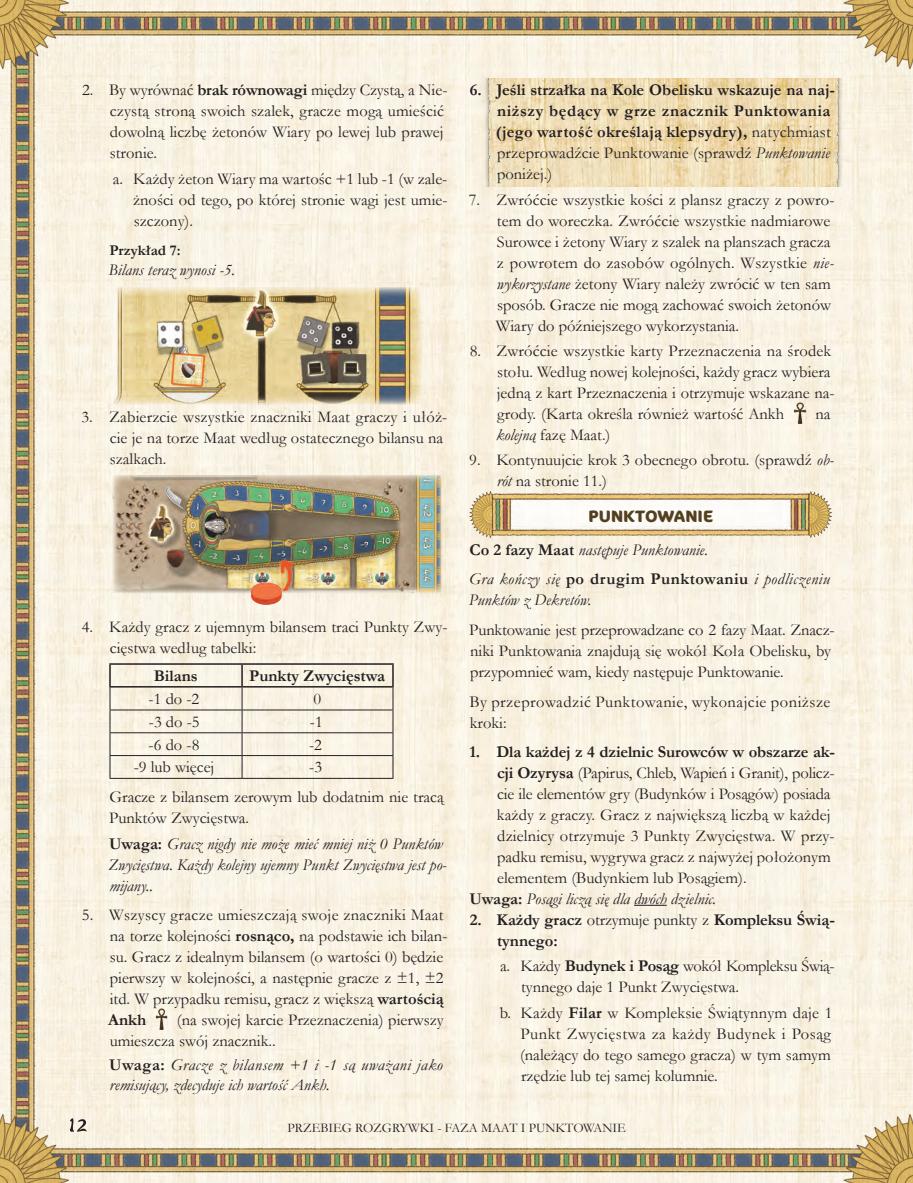
<style>
.page{position:relative;width:913px;height:1183px;background:#fff}
.page>*{position:absolute;margin:0;border:0;box-sizing:border-box;transform-origin:0 0}
.t1{font:16.5px/21px "Garamond";color:#231f20}
.t2{font:italic 16.5px/25.2px "Garamond";color:#231f20}
.t3{font:700 16.5px/21px "Garamond";letter-spacing:.02em;color:#231f20}
.t4{font:700 16.5px/21px "Garamond";color:#231f20}
.t5{font:16.5px/21px "Garamond";letter-spacing:.03em;color:#231f20}
.t6{font:700 16.5px "Cocon Pro";letter-spacing:.01em;color:#53401f}
.t7{font:700 15px "Garamond";color:#231f20}
.t8{font:13.2px "Garamond";color:#231f20}
.s1{font-weight:700}
.s2{font-weight:400}
.s3{font-weight:400;font-style:italic}
.s4{font-style:italic}
.s5{font-weight:700;font-style:normal}
.s6{font-style:normal}
</style>
<div class="page">
<img style="left:0;top:0;width:912px;height:1183px">
<svg style="left:70px;top:1118px;width:17px;height:13px"></svg>
<img style="left:479px;top:78px;width:369px;height:109px">
<hr style="left:110px;top:709px;width:132px;height:1px;background:#231f20">
<hr style="left:242px;top:709px;width:151px;height:1px;background:#231f20">
<hr style="left:110px;top:732px;width:132px;height:1px;background:#231f20">
<hr style="left:242px;top:732px;width:151px;height:1px;background:#231f20">
<hr style="left:110px;top:755px;width:132px;height:1px;background:#231f20">
<svg style="left:110px;top:687px;width:1px;height:91px"></svg>
<hr style="left:242px;top:755px;width:151px;height:1px;background:#231f20">
<svg style="left:241px;top:687px;width:1px;height:91px"></svg>
<hr style="left:110px;top:778px;width:132px;height:1px;background:#231f20">
<hr style="left:242px;top:778px;width:151px;height:1px;background:#231f20">
<hr style="left:109px;top:663px;width:133px;height:2px;background:#231f20">
<hr style="left:109px;top:665px;width:2px;height:21px;background:#231f20">
<hr style="left:242px;top:663px;width:151px;height:2px;background:#231f20">
<hr style="left:241px;top:665px;width:2px;height:21px;background:#231f20">
<svg style="left:392px;top:665px;width:1px;height:113px"></svg>
<hr style="left:109px;top:686px;width:133px;height:1px;background:#231f20">
<hr style="left:242px;top:686px;width:151px;height:1px;background:#231f20">
<img style="left:154px;top:1008px;width:15px;height:21px">
<hr style="left:634px;top:905px;width:32px;height:1px;background:#231f20">
<img style="left:469px;top:492px;width:362px;height:46px">
<img style="left:112px;top:475px;width:330px;height:118px">
<img style="left:244px;top:581px;width:54px;height:24px">
<img style="left:277px;top:557px;width:17px;height:35px">
<img style="left:792px;top:402px;width:14px;height:21px">
<img style="left:110px;top:287px;width:311px;height:118px">
<p class="t1" style="left:110px;top:79px;width:339px;text-indent:-28px">2. By wyrównać <span class="s1">brak równowagi</span> między Czystą, a Nie&shy;czystą stroną swoich szalek, gracze mogą umieścić dowolną liczbę żetonów Wiary po lewej lub prawej stronie.</p>
<p class="t1" style="left:133px;top:167px;width:314px;text-align:justify;text-indent:-20px">a. Każdy żeton Wiary ma wartośc +1 lub -1 (w zale‑ żności od tego, po której stronie wagi jest umie‑ szczony).</p>
<p class="t7" style="left:109px;top:240px;width:73px">Przykład 7:</p>
<p class="t2" style="left:108px;top:257px;width:128px">Bilans teraz wynosi -5.</p>
<p class="t1" style="left:110px;top:406px;width:339px;text-indent:-28px">3. Zabierzcie wszystkie znaczniki Maat graczy i ułóż&shy;cie je na torze Maat według ostatecznego bilansu na szalkach.</p>
<p class="t3" style="left:495px;top:80px;width:340px;text-indent:-26px">6. Jeśli strzałka na Kole Obelisku wskazuje na naj&shy;niższy będący w grze znacznik Punktowania (jego wartość określają klepsydry), <span class="s2">natychmiast przeprowadźcie Punktowanie (sprawdź</span> <span class="s3">Punktowanie </span><span class="s2">poniżej.)</span></p>
<p class="t1" style="left:495px;top:188px;width:340px;text-indent:-27px">7. Zwróćcie wszystkie kości z plansz graczy z powro&shy;tem do woreczka. Zwróćcie wszystkie nadmiarowe Surowce i żetony Wiary z szalek na planszach gracza z powrotem do zasobów ogólnych. Wszystkie <span class="s4">nie&shy;wykorzystane</span> żetony Wiary należy zwrócić w ten sam sposób. Gracze nie mogą zachować swoich żetonów Wiary do późniejszego wykorzystania.</p>
<p class="t1" style="left:496px;top:340px;width:339px;text-indent:-27px">8. Zwróćcie wszystkie karty Przeznaczenia na środek stołu. Według nowej kolejności, każdy gracz wybiera jedną z kart Przeznaczenia i otrzymuje wskazane na&shy;grody. (Karta określa również wartość Ankh</p>
<p class="t1" style="left:815px;top:403px;width:17px">na</p>
<p class="t1" style="left:496px;top:424px;width:116px"><span class="s4">kolejną</span> fazę Maat.)</p>
<p class="t1" style="left:496px;top:449px;width:338px;text-indent:-27px">9. Kontynuujcie krok 3 obecnego obrotu. (sprawdź <span class="s4">ob&shy;rót</span> na stronie 11.)</p>
<p class="t6" style="left:588px;top:504px;width:126px">PUNKTOWANIE</p>
<p class="t2" style="left:469px;top:534px;width:362px;line-height:29.5px"><span class="s5">Co 2 fazy Maat</span> następuje Punktowanie.<br>Gra kończy się <span class="s5">po drugim Punktowaniu</span> i podliczeniu</p>
<p class="t2" style="left:468px;top:587px;width:124px">Punktów z Dekretów.</p>
<p class="t1" style="left:469px;top:619px;width:367px">Punktowanie jest przeprowadzane co 2 fazy Maat. Znacz&shy;niki Punktowania znajdują się wokół Koła Obelisku, by przypomnieć wam, kiedy następuje Punktowanie.</p>
<p class="t5" style="left:469px;top:690px;width:362px">By przeprowadzić Punktowanie, wykonajcie poniższe kroki:</p>
<p class="t4" style="left:469px;top:741px;width:367px">1. Dla każdej z 4 dzielnic Surowców w obszarze ak-</p>
<p class="t1" style="left:497px;top:762px;width:339px"><span class="s1">cji Ozyrysa</span> (Papirus, Chleb, Wapień i Granit), policz-</p>
<p class="t1" style="left:497px;top:783px;width:335px">cie ile elementów gry (Budynków i Posągów) posiada</p>
<p class="t1" style="left:496px;top:804px;width:335px">każdy z graczy. Gracz z największą liczbą w każdej</p>
<p class="t1" style="left:497px;top:825px;width:339px">dzielnicy otrzymuje 3 Punkty Zwycięstwa. W przy-</p>
<p class="t1" style="left:497px;top:846px;width:335px">padku remisu, wygrywa gracz z najwyżej położonym</p>
<p class="t1" style="left:497px;top:867px;width:251px">elementem (Budynkiem lub Posągiem).</p>
<p class="t2" style="left:469px;top:886px;width:248px"><span class="s5">Uwaga:</span> Posągi liczą się dla dwóch dzielnic.</p>
<p class="t4" style="left:497px;top:909px;width:339px;text-indent:-27px">2. Każdy gracz <span class="s2">otrzymuje punkty z</span> Kompleksu Świą&shy;tynnego:</p>
<p class="t1" style="left:521px;top:955px;width:314px;text-indent:-21px">a. Każdy <span class="s1">Budynek i Posąg</span> wokół Kompleksu Świą‑ tynnego daje 1 Punkt Zwycięstwa.</p>
<p class="t1" style="left:520px;top:1001px;width:314px;text-align:justify;text-indent:-20px">b. Każdy <span class="s1">Filar</span> w Kompleksie Świątynnym daje 1<br>Punkt Zwycięstwa za każdy Budynek i Posąg (należący do tego samego gracza) w tym samym rzędzie lub tej samej kolumnie.</p>
<p class="t8" style="left:287px;top:1119px;width:340px">PRZEBIEG ROZGRYWKI - FAZA MAAT I PUNKTOWANIE</p>
<p class="t1" style="left:110px;top:616px;width:339px;text-indent:-28px">4. Każdy gracz z ujemnym bilansem traci Punkty Zwy&shy;cięstwa według tabelki:</p>
<p class="t4" style="left:154px;top:665px;width:45px">Bilans</p>
<p class="t4" style="left:249px;top:665px;width:137px">Punkty Zwycięstwa</p>
<p class="t1" style="left:149px;top:688px;width:52px">-1 do -2</p>
<p class="t1" style="left:313px;top:688px;width:9px">0</p>
<p class="t1" style="left:149px;top:710px;width:52px">-3 do -5</p>
<p class="t1" style="left:310px;top:710px;width:14px">-1</p>
<p class="t1" style="left:149px;top:733px;width:52px">-6 do -8</p>
<p class="t1" style="left:309px;top:733px;width:14px">-2</p>
<p class="t1" style="left:134px;top:756px;width:82px">-9 lub więcej</p>
<p class="t1" style="left:109px;top:752px;width:336px;line-height:29.8px;text-indent:200px">-3<br>Gracze z bilansem zerowym lub dodatnim nie tracą</p>
<p class="t2" style="left:109px;top:805px;width:335px"><span class="s6">Punktów Zwycięstwa.<br></span><span class="s5">Uwaga:</span> Gracz nigdy nie może mieć mniej niż 0 Punktów</p>
<p class="t2" style="left:108px;top:853px;width:340px;line-height:21px">Zwycięstwa. Każdy kolejny ujemny Punkt Zwycięstwa jest po&shy;mijany..</p>
<p class="t1" style="left:108px;top:904px;width:340px;text-indent:-26px">5. Wszyscy gracze umieszczają swoje znaczniki Maat na torze kolejności <span class="s1">rosnąco,</span> na podstawie ich bilan&shy;su. Gracz z idealnym bilansem (o wartości 0) będzie pierwszy w kolejności, a następnie gracze z ±1, ±2 itd. W przypadku remisu, gracz z większą <span class="s1">wartością Ankh</span></p>
<p class="t1" style="left:110px;top:1009px;width:335px;text-indent:67px">(na swojej karcie Przeznaczenia) pierwszy umieszcza swój znacznik..</p>
<p class="t2" style="left:109px;top:1054px;width:335px;line-height:19.8px"><span class="s5">Uwaga:</span> Gracze z bilansem +1 i -1 są uważani jako remisujący, zdecyduje ich wartość Ankh.</p>
</div>
